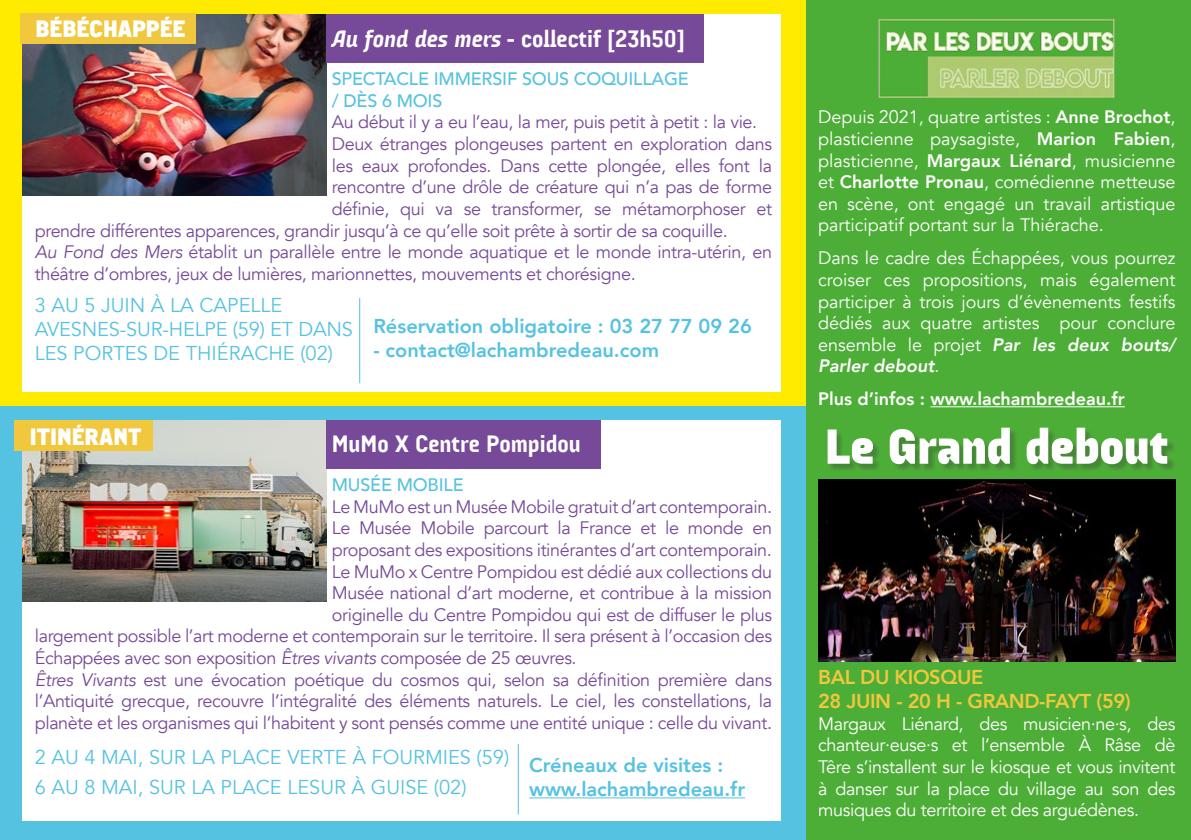
<style>
.page{position:relative;width:1191px;height:840px;background:#fff}
.page>*{position:absolute;margin:0;border:0;box-sizing:border-box;transform-origin:0 0}
.t1{font:50px "Audimat 3000 Gras";color:#fff}
.t2{font:24px "Audimat 3000 Mi gras";color:#fff}
.t3{font:24px "Audimat 3000 Gras";color:#fff}
.t4{font:20px/24px "Avenir";color:#56c2e1}
.t5{font:800 20px/24px "Avenir";color:#56c2e1}
.t6{font:800 20px/24px "Avenir";letter-spacing:-.02em;color:#f1c73d}
.t7{font:18px "Avenir";letter-spacing:-.02em;color:#764a98}
.t8{font:18px/21.6px "Avenir";color:#fff;text-align:justify}
.t9{font:500 18px/21.6px "Avenir";letter-spacing:-.01em;color:#56c2e1}
.t10{font:800 18px "Avenir";color:#fff}
.s1{font-family:"Audimat 3000 Mi gras Italique"}
.s2{font-style:italic}
.s3{font-weight:800}
.s4{font-weight:800;font-style:italic}
</style>
<div class="page">
<div style="left:805px;top:0;width:386px;height:839px;background:#4dae37"></div>
<div style="left:0;top:405px;width:805px;height:434px;background:#56c2e1"></div>
<div style="left:0;top:0;width:805px;height:405px;background:#feeb00"></div>
<div style="left:23px;top:420px;width:758px;height:400px;background:#fff"></div>
<div style="left:23px;top:14px;width:758px;height:377px;background:#fff"></div>
<img style="left:23px;top:420px;width:303px;height:181px">
<img style="left:818px;top:479px;width:357px;height:181px">
<img style="left:23px;top:14px;width:303px;height:181px">
<div style="left:828px;top:429px;width:347px;height:42px;background:#393737;opacity:.33"></div>
<div style="left:326px;top:14px;width:377px;height:48px;background:#764a98"></div>
<div style="left:326px;top:420px;width:274px;height:48px;background:#764a98"></div>
<div style="left:14px;top:420px;width:139px;height:30px;background:#f1c73d"></div>
<hr style="left:359px;top:298px;width:1px;height:85px;background:#56c2e1">
<hr style="left:930px;top:406px;width:194px;height:1px;background:#fff">
<img style="left:878px;top:19px;width:237px;height:79px">
<hr style="left:518px;top:743px;width:1px;height:71px;background:#56c2e1">
<hr style="left:529px;top:797px;width:216px;height:1px;background:#56c2e1">
<div style="left:20px;top:13px;width:176px;height:31px;background:#f1c73d"></div>
<h2 class="t3" style="left:35px;top:15px;width:152px">BÉBÉCHAPPÉE</h2>
<h2 class="t2" style="left:332px;top:24px;width:354px"><span class="s1">Au fond des mers</span> - collectif [23h50]</h2>
<p class="t9" style="left:332px;top:67px;width:359px">SPECTACLE IMMERSIF SOUS COQUILLAGE / DÈS 6 MOIS</p>
<p class="t7" style="left:332px;top:111px;width:427px">Au début il y a eu l’eau, la mer, puis petit à petit : la vie.</p>
<p class="t7" style="left:332px;top:133px;width:442px">Deux étranges plongeuses partent en exploration dans</p>
<p class="t7" style="left:332px;top:155px;width:442px">les eaux profondes. Dans cette plongée, elles font la</p>
<p class="t7" style="left:332px;top:176px;width:442px">rencontre d’une drôle de créature qui n’a pas de forme</p>
<p class="t7" style="left:332px;top:198px;width:442px">définie, qui va se transformer, se métamorphoser et</p>
<p class="t7" style="left:35px;top:219px;width:694px">prendre différentes apparences, grandir jusqu’à ce qu’elle soit prête à sortir de sa coquille.</p>
<p class="t7" style="left:35px;top:241px;width:739px"><span class="s2">Au Fond des Mers</span> établit un parallèle entre le monde aquatique et le monde intra-utérin, en</p>
<p class="t7" style="left:35px;top:263px;width:602px">théâtre d’ombres, jeux de lumières, marionnettes, mouvements et chorésigne.</p>
<p class="t4" style="left:35px;top:293px;width:320px">3 AU 5 JUIN À LA CAPELLE<br>AVESNES-SUR-HELPE (59) ET DANS<br>LES PORTES DE THIÉRACHE (02)</p>
<p class="t5" style="left:373px;top:313px;width:380px">Réservation obligatoire : 03 27 77 09 26</p>
<p class="t5" style="left:373px;top:337px;width:287px">- contact@lachambredeau.com</p>
<h2 class="t3" style="left:30px;top:421px;width:113px">ITINÉRANT</h2>
<h2 class="t2" style="left:332px;top:429px;width:251px">MuMo X Centre Pompidou</h2>
<p class="t9" style="left:332px;top:473px;width:133px">MUSÉE MOBILE</p>
<p class="t7" style="left:332px;top:495px;width:442px">Le MuMo est un Musée Mobile gratuit d’art contemporain.</p>
<p class="t7" style="left:332px;top:517px;width:442px">Le Musée Mobile parcourt la France et le monde en</p>
<p class="t7" style="left:332px;top:538px;width:442px">proposant des expositions itinérantes d’art contemporain.</p>
<p class="t7" style="left:332px;top:560px;width:442px">Le MuMo x Centre Pompidou est dédié aux collections du</p>
<p class="t7" style="left:332px;top:582px;width:442px">Musée national d’art moderne, et contribue à la mission</p>
<p class="t7" style="left:332px;top:603px;width:442px">originelle du Centre Pompidou qui est de diffuser le plus</p>
<p class="t7" style="left:35px;top:625px;width:739px">largement possible l’art moderne et contemporain sur le territoire. Il sera présent à l’occasion des</p>
<p class="t7" style="left:35px;top:646px;width:543px">Échappées avec son exposition <span class="s2">Êtres vivants</span> composée de 25 œuvres.</p>
<p class="t7" style="left:35px;top:668px;width:739px"><span class="s2">Êtres Vivants</span> est une évocation poétique du cosmos qui, selon sa définition première dans</p>
<p class="t7" style="left:35px;top:690px;width:739px">l’Antiquité grecque, recouvre l’intégralité des éléments naturels. Le ciel, les constellations, la</p>
<p class="t7" style="left:35px;top:711px;width:739px">planète et les organismes qui l’habitent y sont pensés comme une entité unique : celle du vivant.</p>
<p class="t4" style="left:35px;top:742px;width:476px;line-height:29.6px">2 AU 4 MAI, SUR LA PLACE VERTE À FOURMIES (59)<br>6 AU 8 MAI, SUR LA PLACE LESUR À GUISE (02)</p>
<p class="t5" style="left:529px;top:753px;width:217px">Créneaux de visites : www.lachambredeau.fr</p>
<p class="t8" style="left:818px;top:106px;width:359px">Depuis 2021, quatre artistes : <span class="s3">Anne Brochot</span>, plasticienne paysagiste, <span class="s3">Marion Fabien</span>, plasticienne, <span class="s3">Margaux Liénard</span>, musicienne et <span class="s3">Charlotte Pronau</span>, comédienne metteuse en scène, ont engagé un travail artistique participatif portant sur la Thiérache.</p>
<p class="t8" style="left:818px;top:247px;width:359px">Dans le cadre des Échappées, vous pourrez croiser ces propositions, mais également participer à trois jours d’évènements festifs dédiés aux quatre artistes pour conclure ensemble le projet <span class="s4">Par les deux bouts/ Parler debout</span>.</p>
<p class="t10" style="left:818px;top:385px;width:308px">Plus d’infos : www.lachambredeau.fr</p>
<h1 class="t1" style="left:825px;top:416px;width:345px">Le Grand debout</h1>
<p class="t6" style="left:818px;top:664px;width:314px">BAL DU KIOSQUE<br>28 JUIN - 20 H - GRAND-FAYT (59)</p>
<p class="t8" style="left:818px;top:712px;width:359px">Margaux Liénard, des musicien·ne·s, des chanteur·euse·s et l’ensemble À Râse dè Têre s’installent sur le kiosque et vous invitent à danser sur la place du village au son des musiques du territoire et des arguédènes.</p>
</div>
